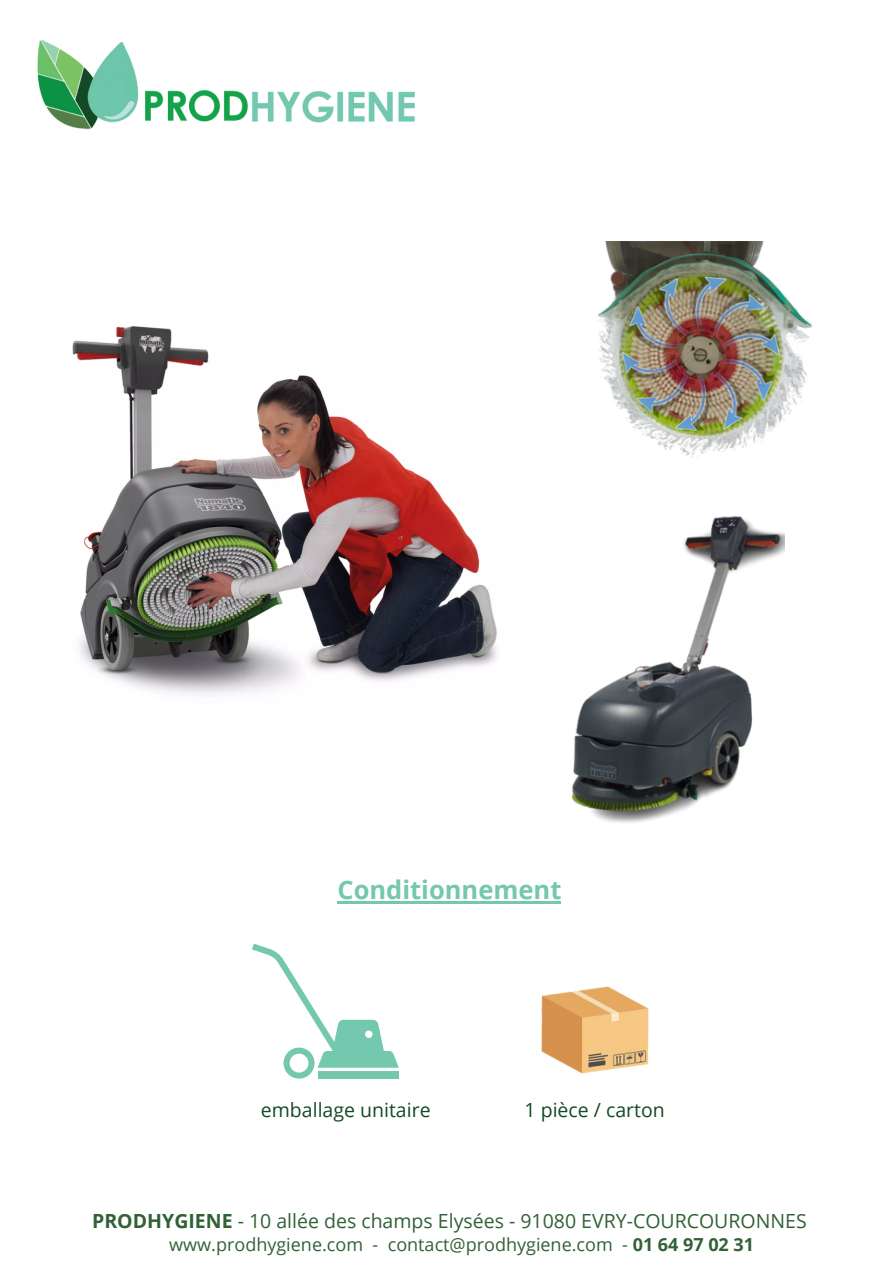
<style>
.page{position:relative;width:893px;height:1264px;background:#fff}
.page>*{position:absolute;margin:0;border:0;box-sizing:border-box;transform-origin:0 0}
.t1{font:700 25.5px "Open Sans";color:#73c8ae}
.t2{font:19.5px "Open Sans";color:#326137}
.t3{font:19.5px "Open Sans";color:#124b25}
.t4{font:18px "Open Sans";color:#326137}
.s1{font-weight:700}
</style>
<div class="page">
<img style="left:37px;top:39px;width:378px;height:91px">
<img style="left:541px;top:986px;width:108px;height:88px">
<svg style="left:252px;top:943px;width:147px;height:135px"></svg>
<img style="left:72px;top:326px;width:425px;height:369px">
<img style="left:597px;top:242px;width:216px;height:216px">
<hr style="left:337px;top:901px;width:224px;height:2px;background:#73c8ae">
<img style="left:571px;top:515px;width:213px;height:308px">
<p class="t1" style="left:337px;top:872px;width:225px">Conditionnement</p>
<p class="t3" style="left:261px;top:1096px;width:171px">emballage unitaire</p>
<p class="t3" style="left:524px;top:1096px;width:142px">1 pièce / carton</p>
<p class="t2" style="left:92px;top:1207px;width:716px"><span class="s1">PRODHYGIENE</span> - 10 allée des champs Elysées - 91080 EVRY-COURCOURONNES</p>
<p class="t4" style="left:169px;top:1231px;width:586px">www.prodhygiene.com - contact@prodhygiene.com - <span class="s1">01 64 97 02 31</span></p>
</div>
